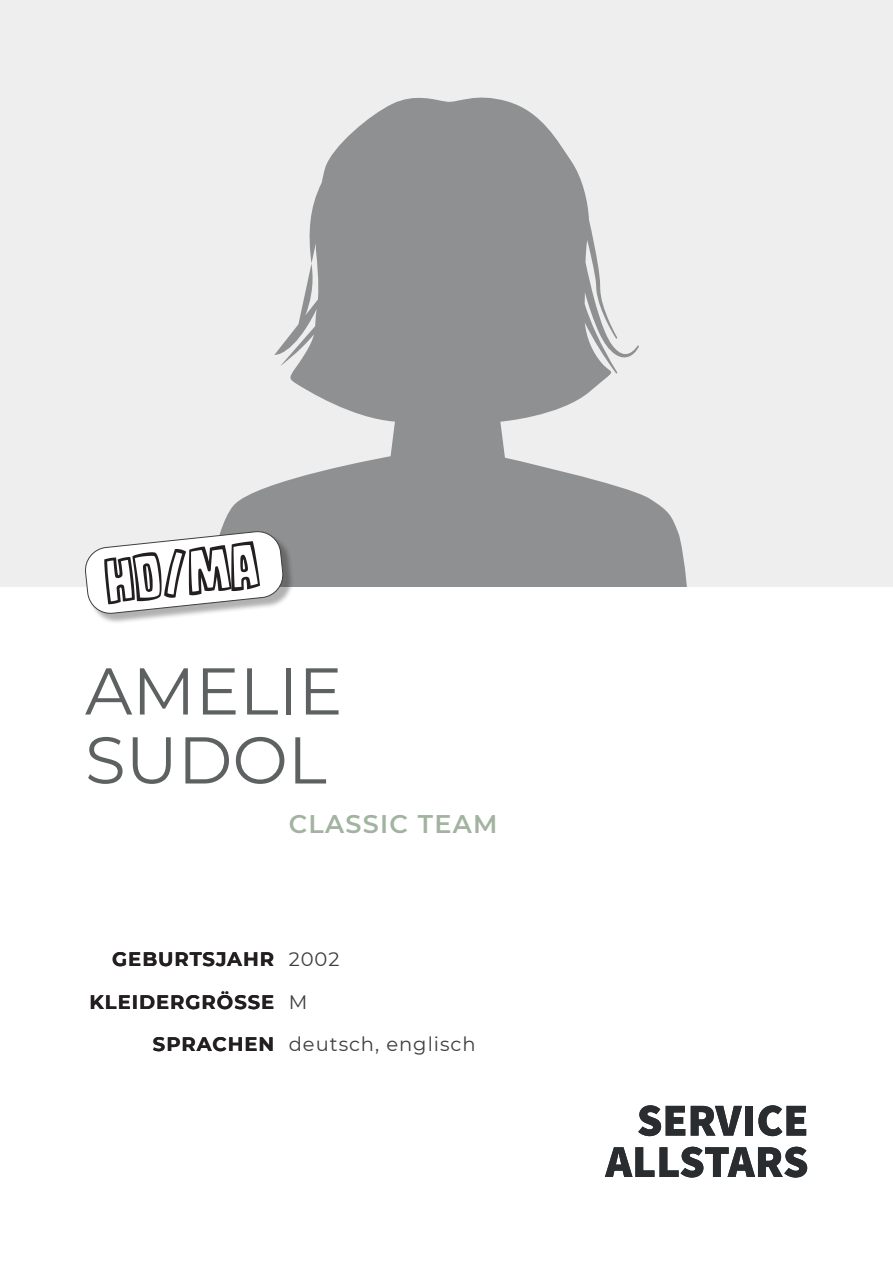
<style>
.page{position:relative;width:893px;height:1263px;background:#fff}
.page>*{position:absolute;margin:0;border:0;box-sizing:border-box;transform-origin:0 0}
.t1{font:67.35px "CC Dynamic Duo Open Variable";color:#231f20}
.t2{font:66px/69px "Montserrat";color:#5d6161}
.t3{font:600 25.5px "Montserrat";letter-spacing:.05em;color:#a2b3a0}
.t4{font:700 19.5px/42.5px "Montserrat";letter-spacing:.05em;color:#231f20;text-align:right}
.t5{font:19.5px/42.5px "Montserrat";letter-spacing:.05em;color:#3e3e3f}
</style>
<div class="page">
<div style="left:0;top:0;width:893px;height:587px;background:#edeeed"></div>
<svg style="left:221px;top:97px;width:466px;height:490px;fill:#8e9091"></svg>
<div style="left:87px;top:533px;width:207px;height:92px;background:#231f20;opacity:.35"></div>
<svg style="left:85px;top:530px;width:199px;height:84px"></svg>
<svg style="left:638px;top:1105px;width:47px;height:31px"></svg>
<svg style="left:691px;top:1106px;width:51px;height:29px"></svg>
<div style="left:745px;top:1106px;width:8px;height:29px;background:#292d2f"></div>
<svg style="left:758px;top:1105px;width:48px;height:31px"></svg>
<svg style="left:605px;top:1147px;width:202px;height:30px"></svg>
<h1 class="t1" style="left:101px;top:539px;width:156px;rotate:-6deg">HD/MA</h1>
<h2 class="t2" style="left:85px;top:654px;width:259px">AMELIE<br>SUDOL</h2>
<h3 class="t3" style="left:289px;top:805px;width:210px">CLASSIC TEAM</h3>
<p class="t4" style="left:90px;top:937px;width:186px">GEBURTSJAHR<br>KLEIDERGRÖSSE<br>SPRACHEN</p>
<p class="t5" style="left:289px;top:937px;width:188px">2002<br>M<br>deutsch, englisch</p>
</div>
